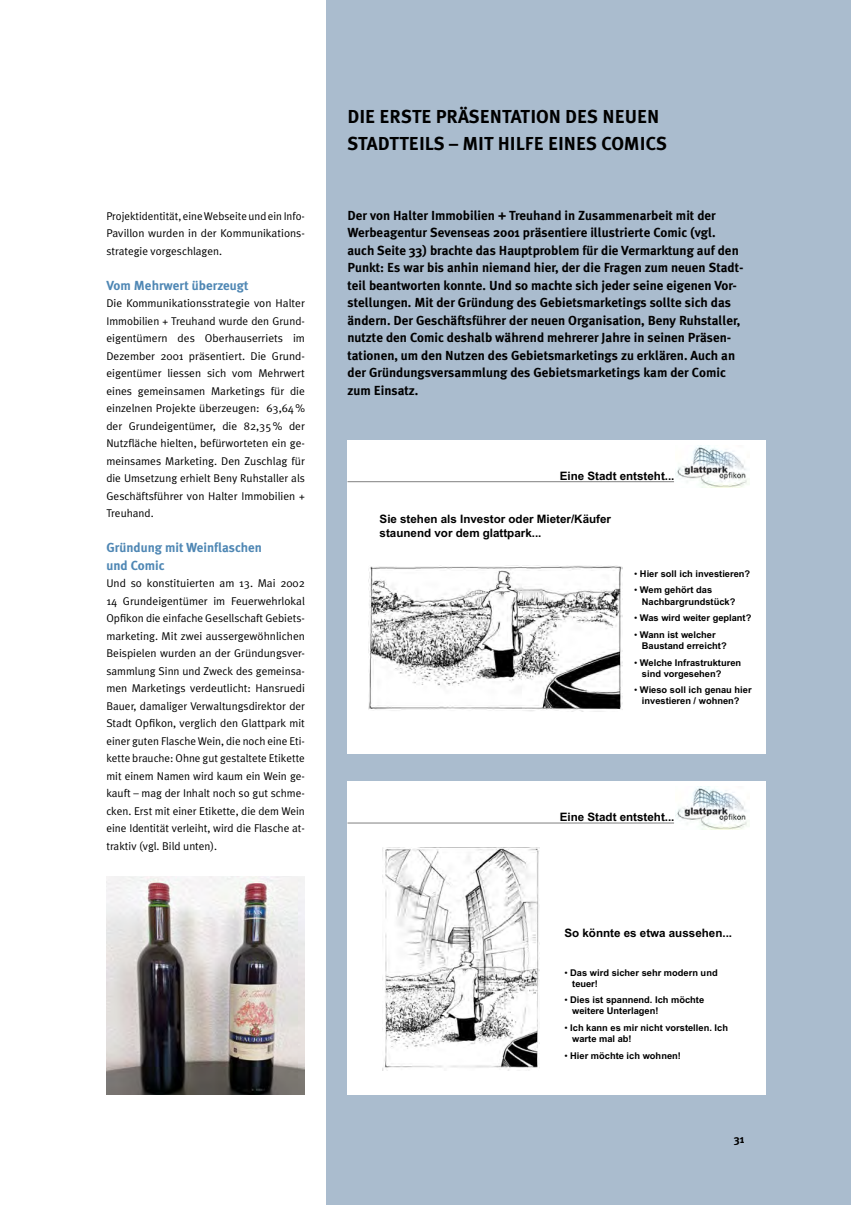
<style>
.page{position:relative;width:851px;height:1205px;background:#fff}
.page>*{position:absolute;margin:0;border:0;box-sizing:border-box;transform-origin:0 0}
.t1{font:700 18.75px/26.2px "Meta Plus";color:#000}
.t2{font:700 13.12px/17.5px "Meta Plus";color:#000}
.t3{font:700 13.12px/17.5px "Meta Plus";color:#4f87b4}
.t4{font:700 11.62px/13.9px "Arial";color:#000}
.t5{font:11.25px/17.5px "Meta Plus Normal";color:#000;text-align:justify}
.t6{font:700 11.25px "Meta Plus";color:#000}
.t7{font:700 9.25px/11px "Arial";color:#000}
.s1{font-weight:400}
</style>
<div class="page">
<div style="left:326px;top:0;width:524px;height:1205px;background:#aabcce"></div>
<div style="left:347px;top:440px;width:418px;height:313px;background:#fff"></div>
<img style="left:675px;top:445px;width:73px;height:43px">
<hr style="left:347px;top:481px;width:327px;height:1px;background:#808080">
<img style="left:368px;top:565px;width:254px;height:146px">
<img style="left:106px;top:876px;width:199px;height:219px">
<div style="left:347px;top:781px;width:418px;height:314px;background:#fff"></div>
<img style="left:675px;top:786px;width:73px;height:43px">
<hr style="left:347px;top:823px;width:327px;height:1px;background:#808080">
<img style="left:382px;top:847px;width:158px;height:223px">
<p class="t5" style="left:106px;top:207px;width:200px">Projektidentität, eine Webseite und ein Info-Pavillon wurden in der Kommunikations&shy;strategie vorgeschlagen.</p>
<p class="t3" style="left:106px;top:276px;width:144px">Vom Mehrwert überzeugt</p>
<p class="t5" style="left:106px;top:294px;width:200px">Die Kommunikationsstrategie von Halter Immobilien + Treuhand wurde den Grund&shy;eigentümern des Oberhauserriets im Dezember 2001 präsentiert. Die Grund&shy;eigentümer liessen sich vom Mehrwert eines gemeinsamen Marketings für die einzelnen Projekte überzeugen: 63,64% der Grundeigentümer, die 82,35% der Nutzfläche hielten, befürworteten ein ge&shy;meinsames Marketing. Den Zuschlag für die Umsetzung erhielt Beny Ruhstaller als Geschäftsführer von Halter Immobilien + Treuhand.</p>
<p class="t3" style="left:106px;top:539px;width:157px">Gründung mit Weinflaschen und Comic</p>
<p class="t5" style="left:106px;top:574px;width:200px">Und so konstituierten am 13. Mai 2002<br>14 Grundeigentümer im Feuerwehrlokal Opfikon die einfache Gesellschaft Gebiets&shy;marketing. Mit zwei aussergewöhnlichen Beispielen wurden an der Gründungsver&shy;sammlung Sinn und Zweck des gemeinsa&shy;men Marketings verdeutlicht: Hansruedi Bauer, damaliger Verwaltungsdirektor der Stadt Opfikon, verglich den Glattpark mit einer guten Flasche Wein, die noch eine Eti&shy;kette brauche: Ohne gut gestaltete Etikette mit einem Namen wird kaum ein Wein ge&shy;kauft – mag der Inhalt noch so gut schme&shy;cken. Erst mit einer Etikette, die dem Wein eine Identität verleiht, wird die Flasche at&shy;traktiv (vgl. Bild unten).</p>
<h1 class="t1" style="left:347px;top:104px;width:321px">DIE ERSTE PRÄSENTATION DES NEUEN<br>STADTTEILS – MIT HILFE EINES COMICS</h1>
<p class="t2" style="left:347px;top:206px;width:397px">Der von Halter Immobilien + Treuhand in Zusammenarbeit mit der Werbeagentur Sevenseas 2001 präsentiere illustrierte Comic (vgl. auch Seite 33) brachte das Hauptproblem für die Vermarktung auf den Punkt: Es war bis anhin niemand hier, der die Fragen zum neuen Stadt&shy;teil beantworten konnte. Und so machte sich jeder seine eigenen Vor&shy;stellungen. Mit der Gründung des Gebietsmarketings sollte sich das ändern. Der Geschäftsführer der neuen Organisation, Beny Ruhstaller, nutzte den Comic deshalb während mehrerer Jahre in seinen Präsen&shy;tationen, um den Nutzen des Gebietsmarketings zu erklären. Auch an der Gründungsversammlung des Gebietsmarketings kam der Comic zum Einsatz.</p>
<p class="t4" style="left:559px;top:469px;width:116px">Eine Stadt entsteht...</p>
<p class="t4" style="left:379px;top:512px;width:233px">Sie stehen als Investor oder Mieter/Käufer staunend vor dem glattpark...</p>
<p class="t7" style="left:634px;top:568px;width:118px"><span class="s1">•</span> Hier soll ich investieren?</p>
<p class="t7" style="left:641px;top:584px;width:95px;line-height:11.8px;text-indent:-8px"><span class="s1">•</span> Wem gehört das<br>Nachbargrundstück?</p>
<p class="t7" style="left:634px;top:612px;width:119px"><span class="s1">•</span> Was wird weiter geplant?</p>
<p class="t7" style="left:641px;top:629px;width:86px;text-indent:-8px"><span class="s1">•</span> Wann ist welcher<br>Baustand erreicht?</p>
<p class="t7" style="left:641px;top:657px;width:101px;text-indent:-8px"><span class="s1">•</span> Welche Infrastrukturen sind vorgesehen?</p>
<p class="t7" style="left:634px;top:685px;width:119px;text-align:center"><span class="s1">•</span> Wieso soll ich genau hier investieren / wohnen?</p>
<p class="t4" style="left:559px;top:810px;width:116px">Eine Stadt entsteht...</p>
<p class="t4" style="left:564px;top:926px;width:169px">So könnte es etwa aussehen...</p>
<p class="t7" style="left:572px;top:967px;width:147px;text-indent:-8px"><span class="s1">•</span> Das wird sicher sehr modern und teuer!</p>
<p class="t7" style="left:572px;top:995px;width:133px;text-indent:-8px"><span class="s1">•</span> Dies ist spannend. Ich möchte weitere Unterlagen!</p>
<p class="t7" style="left:572px;top:1022px;width:157px;text-indent:-8px"><span class="s1">•</span> Ich kann es mir nicht vorstellen. Ich warte mal ab!</p>
<p class="t7" style="left:564px;top:1050px;width:118px"><span class="s1">•</span> Hier möchte ich wohnen!</p>
<p class="t6" style="left:734px;top:1132px;width:12px">31</p>
</div>
